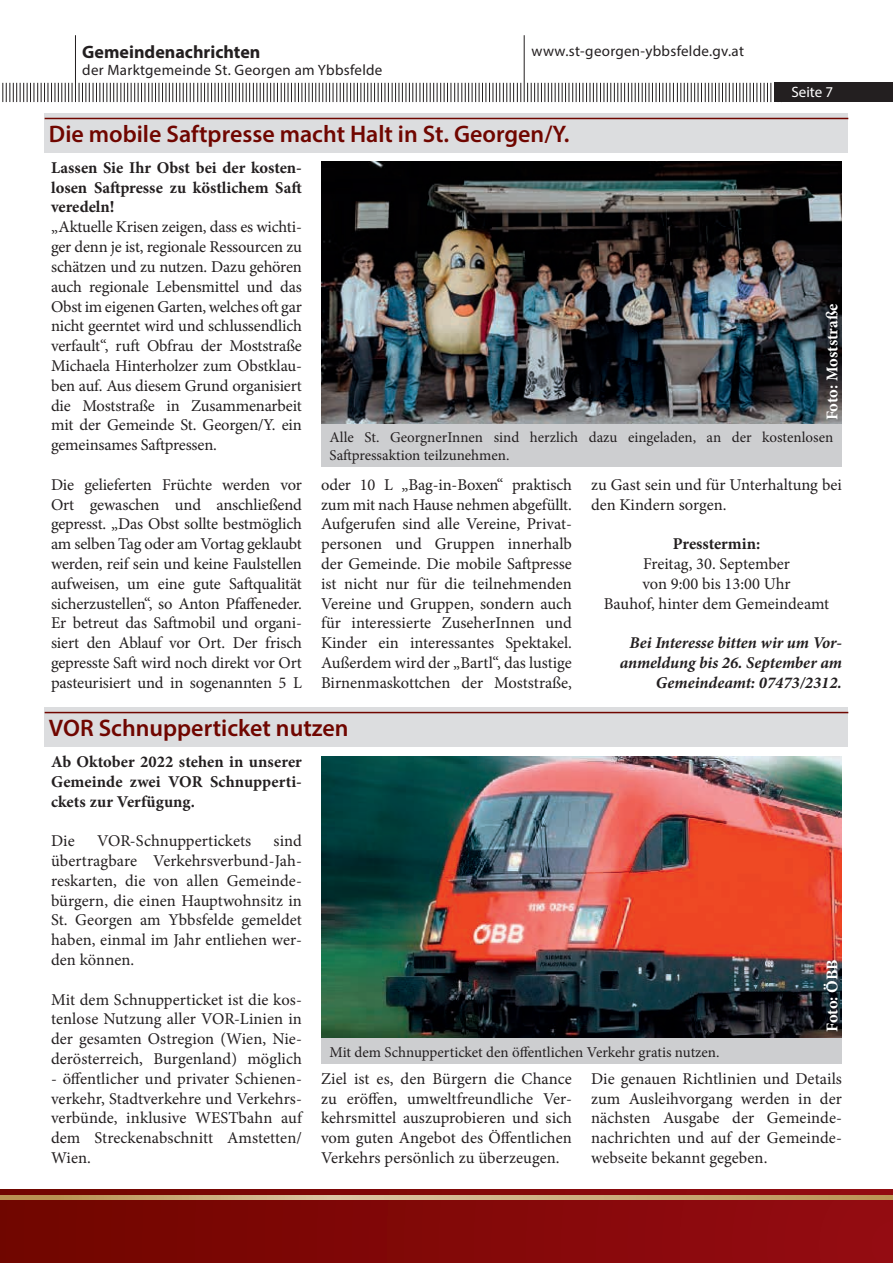
<style>
.page{position:relative;width:893px;height:1263px;background:#fff}
.page>*{position:absolute;margin:0;border:0;box-sizing:border-box;transform-origin:0 0}
.t1{font:600 24px "Myriad Pro";color:#700600}
.t2{font:700 18px "Myriad Pro";color:#231f20}
.t3{font:16.5px/19.8px "Minion Pro";color:#231f20;text-align:justify}
.t4{font:700 16.5px/19.8px "Minion Pro";color:#231f20;text-align:justify}
.t5{font:italic 700 16.5px/19.8px "Minion Pro";letter-spacing:-.005em;color:#231f20;text-align:right}
.t6{font:700 16.5px "Minion Pro";letter-spacing:-.005em;color:#fff}
.t7{font:15px/18px "Minion Pro";color:#231f20}
.t8{font:15px "Myriad Pro";letter-spacing:.02em;color:#231f20}
.t9{font:15px "Myriad Pro";color:#fff}
</style>
<div class="page">
<hr style="left:524px;top:35px;width:1px;height:67px;background:#231f20">
<hr style="left:75px;top:35px;width:1px;height:67px;background:#231f20">
<svg style="left:79px;top:83px;width:442px;height:19px"></svg>
<svg style="left:2px;top:83px;width:71px;height:19px"></svg>
<svg style="left:527px;top:83px;width:244px;height:19px"></svg>
<div style="left:774px;top:83px;width:119px;height:19px;background:#231f20"></div>
<div style="left:0;top:1189px;width:893px;height:74px;background:linear-gradient(to right,#730a02,#961015)"></div>
<svg style="left:0;top:1195px;width:893px;height:4px;background:#c9aa79"></svg>
<img style="left:321px;top:162px;width:521px;height:263px">
<div style="left:45px;top:113px;width:803px;height:40px;background:#dcdddf"></div>
<hr style="left:45px;top:118px;width:803px;height:1px;background:#700600">
<div style="left:321px;top:425px;width:521px;height:42px;background:#cdced0"></div>
<img style="left:321px;top:757px;width:521px;height:281px">
<div style="left:45px;top:707px;width:803px;height:40px;background:#dcdddf"></div>
<hr style="left:45px;top:712px;width:803px;height:1px;background:#700600">
<div style="left:321px;top:1038px;width:521px;height:26px;background:#cdced0"></div>
<p class="t2" style="left:82px;top:40px;width:180px">Gemeindenachrichten</p>
<p class="t8" style="left:532px;top:42px;width:214px">www.st-georgen-ybbsfelde.gv.at</p>
<p class="t8" style="left:82px;top:61px;width:302px">der Marktgemeinde St. Georgen am Ybbsfelde</p>
<h1 class="t1" style="left:49px;top:119px;width:522px">Die mobile Saftpresse macht Halt in St. Georgen/Y.</h1>
<p class="t9" style="left:791px;top:83px;width:43px">Seite 7</p>
<p class="t4" style="left:51px;top:157px;width:252px">Lassen Sie Ihr Obst bei der kosten&shy;losen Saftpresse zu köstlichem Saft veredeln!</p>
<p class="t3" style="left:51px;top:217px;width:252px">„Aktuelle Krisen zeigen, dass es wichti&shy;ger denn je ist, regionale Ressourcen zu schätzen und zu nutzen. Dazu gehören auch regionale Lebensmittel und das Obst im eigenen Garten, welches oft gar nicht geerntet wird und schlussendlich verfault“, ruft Obfrau der Moststraße Michaela Hinterholzer zum Obstklau&shy;ben auf. Aus diesem Grund organisiert die Moststraße in Zusammenarbeit mit der Gemeinde St. Georgen/Y. ein gemeinsames Saftpressen.</p>
<p class="t3" style="left:51px;top:475px;width:252px">Die gelieferten Früchte werden vor Ort gewaschen und anschließend gepresst. „Das Obst sollte bestmöglich am selben Tag oder am Vortag geklaubt werden, reif sein und keine Faulstellen aufweisen, um eine gute Saftqualität sicherzustellen“, so Anton Pfaffeneder.<br>Er betreut das Saftmobil und organi&shy;siert den Ablauf vor Ort. Der frisch gepresste Saft wird noch direkt vor Ort pasteurisiert und in sogenannten 5 L</p>
<p class="t3" style="left:321px;top:475px;width:252px">oder 10 L „Bag-in-Boxen“ praktisch zum mit nach Hause nehmen abgefüllt.<br>Aufgerufen sind alle Vereine, Privat&shy;personen und Gruppen innerhalb der Gemeinde. Die mobile Saftpresse ist nicht nur für die teilnehmenden Vereine und Gruppen, sondern auch für interessierte ZuseherInnen und Kinder ein interessantes Spektakel.<br>Außerdem wird der „Bartl“, das lustige Birnenmaskottchen der Moststraße,</p>
<p class="t3" style="left:591px;top:475px;width:252px">zu Gast sein und für Unterhaltung bei den Kindern sorgen.</p>
<p class="t6" style="left:821px;top:420px;width:118px;rotate:-90deg">Foto: Moststraße</p>
<p class="t7" style="left:330px;top:429px;width:505px">Alle St. GeorgnerInnen sind herzlich dazu eingeladen, an der kostenlosen<br>Saftpressaktion teilzunehmen.</p>
<p class="t4" style="left:673px;top:534px;width:89px">Presstermin:</p>
<p class="t3" style="left:604px;top:554px;width:227px;text-align:center">Freitag, 30. September<br>von 9:00 bis 13:00 Uhr<br>Bauhof, hinter dem Gemeindeamt</p>
<p class="t5" style="left:620px;top:633px;width:224px">Bei Interesse bitten wir um Vor&shy;anmeldung bis 26. September am<br>Gemeindeamt: 07473/2312.</p>
<h1 class="t1" style="left:49px;top:713px;width:301px">VOR Schnupperticket nutzen</h1>
<p class="t4" style="left:51px;top:751px;width:252px">Ab Oktober 2022 stehen in unserer Gemeinde zwei VOR Schnupperti&shy;ckets zur Verfügung.</p>
<p class="t3" style="left:51px;top:831px;width:25px">Die</p>
<p class="t3" style="left:97px;top:831px;width:156px">VOR-Schnuppertickets</p>
<p class="t3" style="left:51px;top:831px;width:252px;text-indent:222px">sind übertragbare Verkehrsverbund-Jah&shy;reskarten, die von allen Gemeinde&shy;bürgern, die einen Hauptwohnsitz in St. Georgen am Ybbsfelde gemeldet haben, einmal im Jahr entliehen wer&shy;den können.</p>
<p class="t3" style="left:51px;top:989px;width:252px">Mit dem Schnupperticket ist die kos&shy;tenlose Nutzung aller VOR-Linien in der gesamten Ostregion (Wien, Nie&shy;derösterreich, Burgenland) möglich</p>
<p class="t3" style="left:51px;top:1069px;width:252px">- öffentlicher und privater Schienen&shy;verkehr, Stadtverkehre und Verkehrs&shy;verbünde, inklusive WESTbahn auf dem Streckenabschnitt Amstetten/ Wien.</p>
<p class="t7" style="left:330px;top:1043px;width:391px">Mit dem Schnupperticket den öffentlichen Verkehr gratis nutzen.</p>
<p class="t6" style="left:821px;top:1032px;width:74px;rotate:-90deg">Foto: ÖBB</p>
<p class="t3" style="left:321px;top:1069px;width:252px">Ziel ist es, den Bürgern die Chance zu eröffen, umweltfreundliche Ver&shy;kehrsmittel auszuprobieren und sich vom guten Angebot des Öffentlichen Verkehrs persönlich zu überzeugen.</p>
<p class="t3" style="left:591px;top:1069px;width:252px">Die genauen Richtlinien und Details zum Ausleihvorgang werden in der nächsten Ausgabe der Gemeinde&shy;nachrichten und auf der Gemeinde&shy;webseite bekannt gegeben.</p>
</div>
